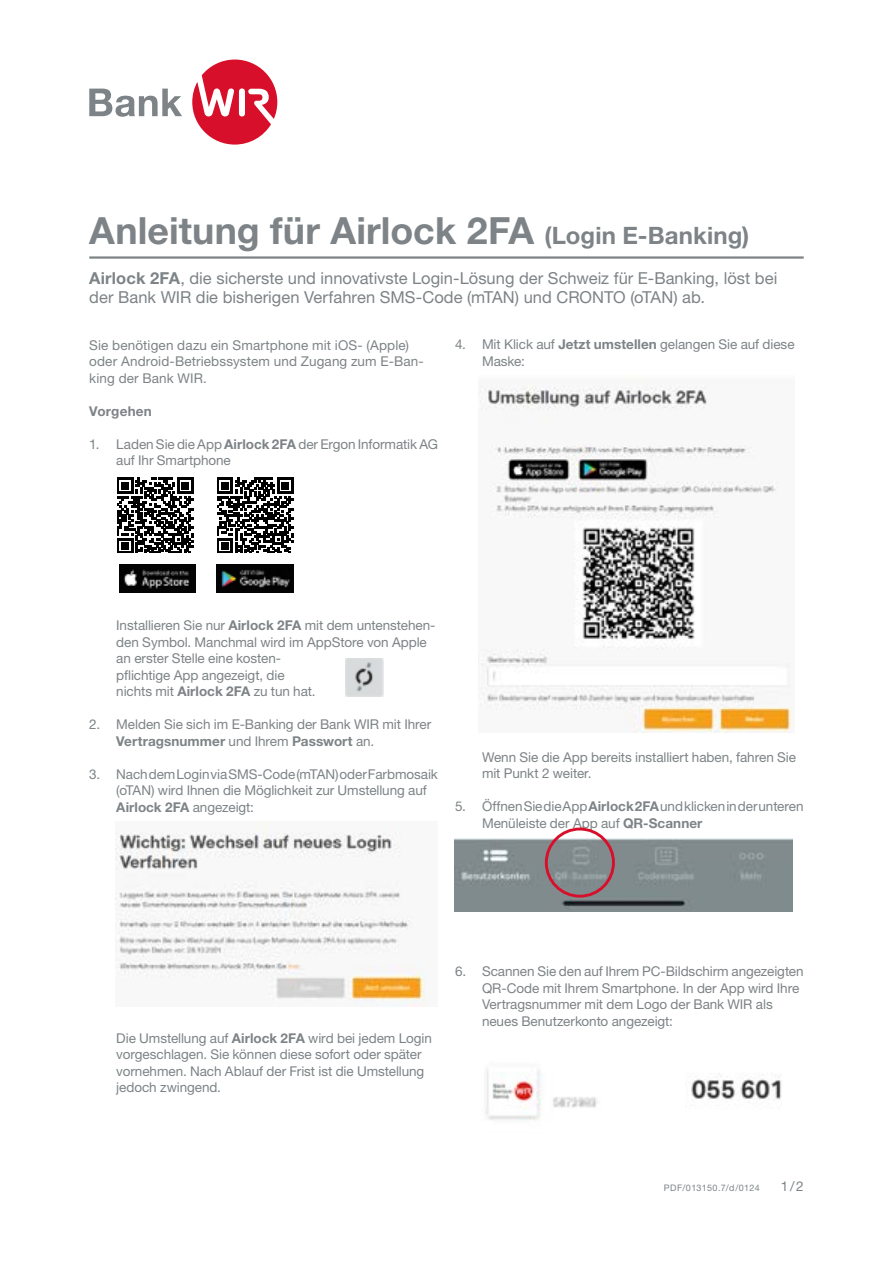
<style>
.page{position:relative;width:893px;height:1263px;background:#fff}
.page>*{position:absolute;margin:0;border:0;box-sizing:border-box;transform-origin:0 0}
.t1{font:700 37.5px "Helvetica Neue LT Pro";letter-spacing:.005em;color:#7d8386}
.t2{font:16.5px/19.5px "Helvetica Neue LT Pro";color:#7d8386}
.t3{font:13.5px/16.5px "Helvetica Neue LT Pro";letter-spacing:-.005em;color:#7d8386}
.t4{font:700 13.5px "Helvetica Neue LT Pro";letter-spacing:.015em;color:#7d8386}
.t5{font:9px "Helvetica Neue LT Pro";letter-spacing:.04em;color:#7d8386}
.s1{font-size:24px}
.s2{font-weight:700}
</style>
<div class="page">
<hr style="left:89px;top:256px;width:715px;height:3px;background:#7d8386">
<svg style="left:192px;top:60px;width:85px;height:85px"></svg>
<svg style="left:89px;top:89px;width:93px;height:28px"></svg>
<svg style="left:118px;top:477px;width:76px;height:71px"></svg>
<svg style="left:118px;top:478px;width:75px;height:75px"></svg>
<img style="left:346px;top:659px;width:37px;height:37px">
<img style="left:115px;top:821px;width:311px;height:185px">
<img style="left:480px;top:385px;width:312px;height:348px">
<img style="left:485px;top:1069px;width:297px;height:52px">
<img style="left:455px;top:839px;width:338px;height:73px">
<div style="left:545px;top:827px;width:70px;height:71px;border:3px solid #d80f2a;border-radius:50%"></div>
<svg style="left:218px;top:477px;width:76px;height:66px"></svg>
<svg style="left:218px;top:478px;width:75px;height:75px"></svg>
<img style="left:119px;top:564px;width:77px;height:29px">
<img style="left:217px;top:564px;width:76px;height:28px">
<h1 class="t1" style="left:89px;top:207px;width:661px">Anleitung für Airlock 2FA <span class="s1">(Login E-Banking)</span></h1>
<p class="t2" style="left:89px;top:268px;width:690px"><span class="s2">Airlock 2FA</span>, die sicherste und innovativste Login-Lösung der Schweiz für E-Banking, löst bei der Bank WIR die bisherigen Verfahren SMS-Code (mTAN) und CRONTO (oTAN) ab.</p>
<p class="t3" style="left:89px;top:336px;width:336px">Sie benötigen dazu ein Smartphone mit iOS- (Apple) oder Android-Betriebssystem und Zugang zum E-Ban&shy;king der Bank WIR.</p>
<p class="t4" style="left:89px;top:402px;width:64px">Vorgehen</p>
<p class="t3" style="left:116px;top:435px;width:323px;text-indent:-27px">1. Laden Sie die App <span class="s2">Airlock 2FA</span> der Ergon Informatik AG auf Ihr Smartphone</p>
<p class="t3" style="left:482px;top:336px;width:314px;text-indent:-27px">4. Mit Klick auf <span class="s2">Jetzt umstellen</span> gelangen Sie auf diese<br>Maske:</p>
<p class="t3" style="left:116px;top:617px;width:321px">Installieren Sie nur <span class="s2">Airlock 2FA</span> mit dem untenstehen&shy;den Symbol. Manchmal wird im AppStore von Apple an erster Stelle eine kosten-<br>pflichtige App angezeigt, die<br>nichts mit <span class="s2">Airlock 2FA</span> zu tun hat.</p>
<p class="t3" style="left:116px;top:716px;width:317px;text-indent:-27px">2. Melden Sie sich im E-Banking der Bank WIR mit Ihrer<br><span class="s2">Vertragsnummer</span> und Ihrem <span class="s2">Passwort</span> an.</p>
<p class="t3" style="left:116px;top:765px;width:323px;text-indent:-27px">3. Nach dem Login via SMS-Code (mTAN) oder Farbmosaik (oTAN) wird Ihnen die Möglichkeit zur Umstellung auf<br><span class="s2">Airlock 2FA</span> angezeigt:</p>
<p class="t3" style="left:482px;top:748px;width:315px">Wenn Sie die App bereits installiert haben, fahren Sie mit Punkt 2 weiter.</p>
<p class="t3" style="left:482px;top:798px;width:323px;text-indent:-27px">5. Öffnen Sie die App <span class="s2">Airlock 2FA</span> und klicken in der unteren<br>Menüleiste der App auf <span class="s2">QR-Scanner</span></p>
<p class="t3" style="left:116px;top:1029px;width:317px">Die Umstellung auf <span class="s2">Airlock 2FA</span> wird bei jedem Login vorgeschlagen. Sie können diese sofort oder später vornehmen. Nach Ablauf der Frist ist die Umstellung jedoch zwingend.</p>
<p class="t3" style="left:482px;top:963px;width:323px;text-indent:-27px">6. Scannen Sie den auf Ihrem PC-Bildschirm angezeigten QR-Code mit Ihrem Smartphone. In der App wird Ihre Vertragsnummer mit dem Logo der Bank WIR als neues Benutzerkonto angezeigt:</p>
<p class="t5" style="left:664px;top:1182px;width:98px">PDF/013150.7/d/0124</p>
<p class="t3" style="left:781px;top:1178px;width:24px">1/2</p>
</div>
